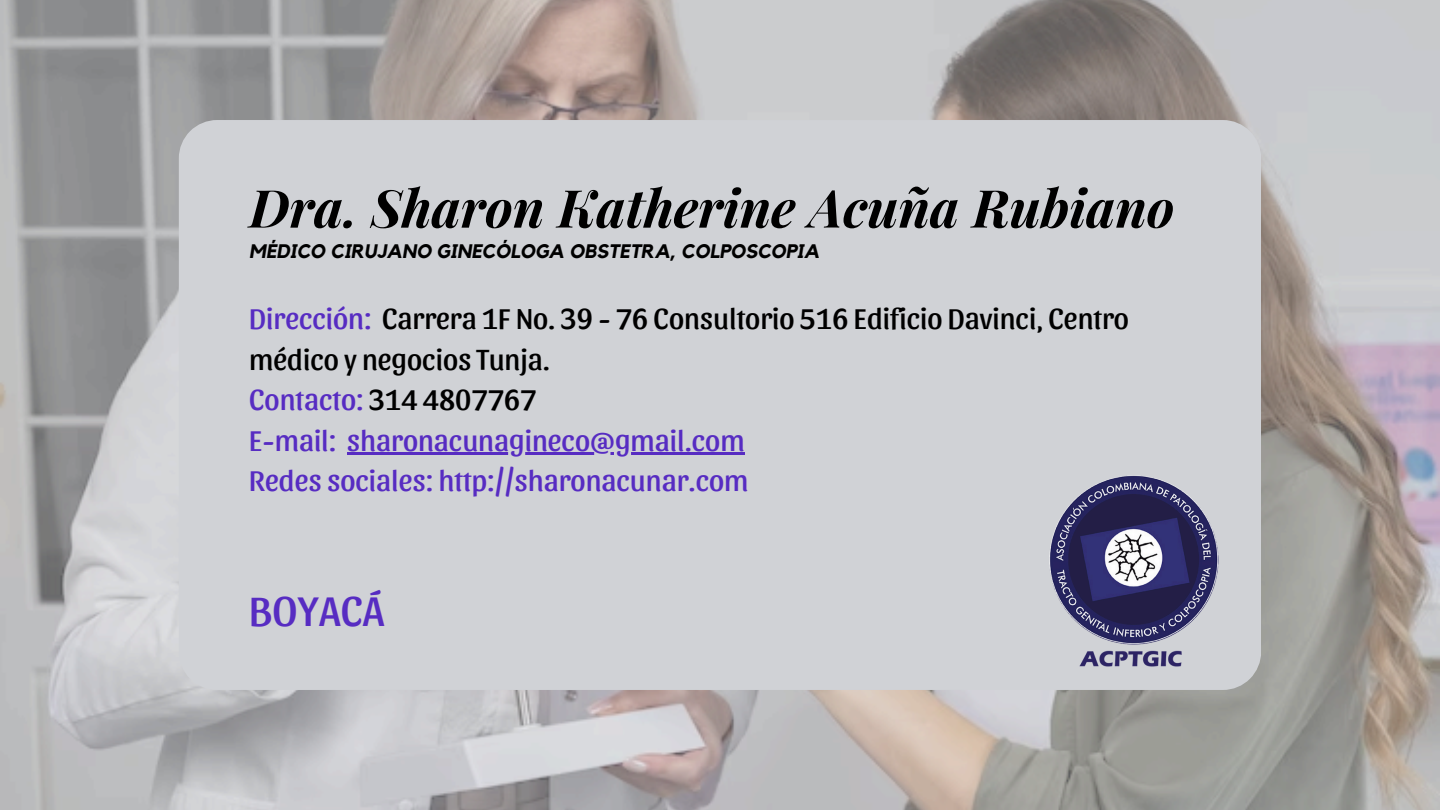
<style>
.page{position:relative;width:1440px;height:810px;background:#fff}
.page>*{position:absolute;margin:0;border:0;box-sizing:border-box;transform-origin:0 0}
.t1{font:italic 700 52.3px "Playfair Display";color:#000}
.t2{font:43px "Sansita";color:#572cc2}
.t3{font:30px/40.5px "Sansita";color:#000}
.t4{font:30px "Sansita";color:#572cc2}
.t5{font:italic 700 19.5px "Kollektif";color:#000}
.s1{color:#572cc2}
</style>
<div class="page">
<img style="left:0;top:0;width:1440px;height:810px">
<div style="left:179px;top:120px;width:1082px;height:570px;background:#d0d2d6"></div>
<img style="left:1039px;top:467px;width:192px;height:203px">
<hr style="left:347px;top:452px;width:398px;height:3px;background:#572cc2">
<h1 class="t1" style="left:249px;top:171px;width:927px">Dra. Sharon Katherine Acuña Rubiano</h1>
<p class="t5" style="left:249px;top:242px;width:572px">MÉDICO CIRUJANO GINECÓLOGA OBSTETRA, COLPOSCOPIA</p>
<h3 class="t3" style="left:249px;top:296px;width:881px"><span class="s1">Dirección:</span> Carrera 1F No. 39 - 76 Consultorio 516 Edificio Davinci, Centro médico y negocios Tunja.<br><span class="s1">Contacto:</span> 314 4807767<br><span class="s1">E-mail: sharonacunagineco@gmail.com</span></h3>
<h2 class="t4" style="left:249px;top:460px;width:501px">Redes sociales: http://sharonacunar.com</h2>
<h2 class="t2" style="left:249px;top:582px;width:137px">BOYACÁ</h2>
</div>
